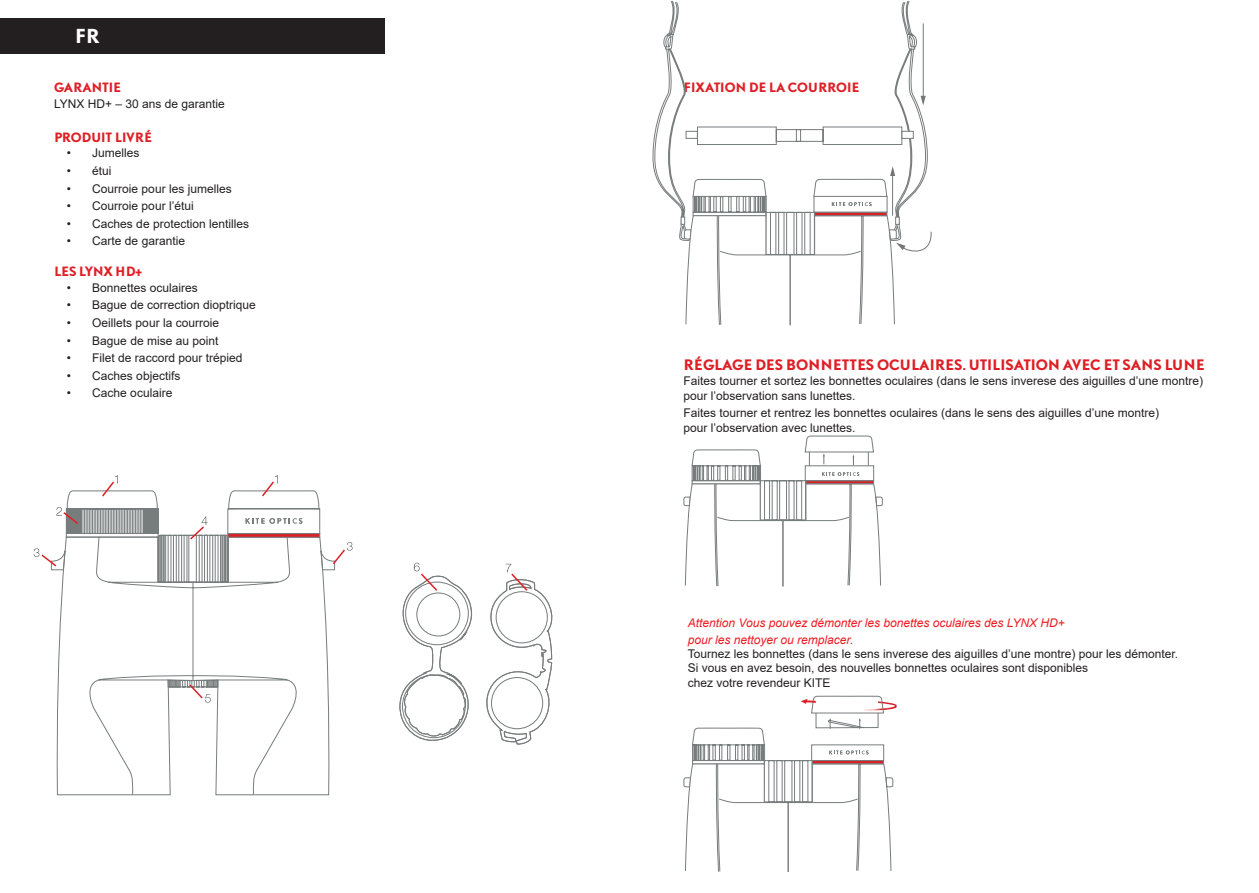
<style>
.page{position:relative;width:1259px;height:893px;background:#fff}
.page>*{position:absolute;margin:0;border:0;box-sizing:border-box;transform-origin:0 0}
.t1{font:700 18px "DTL Nobel T";color:#fff}
.TITEL{font:700 13.5px "DTL Nobel T";letter-spacing:-.015em;color:#de1f26}
.subhoofding{font:12px/14.4px "Arial";color:#231f20}
.body{font:12px/14.4px "Arial";color:#231f20}
.subhoofding-2{font:italic 12px/16.2px "Arial";color:#ee1d23}
.TITEL-2{font:700 12px "DTL Nobel T";letter-spacing:-.02em;color:#de1f26}
.TITEL-3{font:700 12px "DTL Nobel T";color:#de1f26}
.s1{color:#fff}
</style>
<div class="page">
<div style="left:0;top:18px;width:384px;height:35px;background:#231f20"></div>
<svg style="left:399px;top:563px;width:154px;height:182px"></svg>
<svg style="left:683px;top:435px;width:200px;height:152px"></svg>
<svg style="left:683px;top:695px;width:213px;height:177px"></svg>
<svg style="left:652px;top:103px;width:11px;height:87px"></svg>
<svg style="left:663px;top:1px;width:269px;height:325px"></svg>
<div style="left:901px;top:131px;width:12px;height:8px;background:#fff;border:1px solid #777c7d"></div>
<svg style="left:56px;top:703px;width:274px;height:92px"></svg>
<svg style="left:66px;top:703px;width:240px;height:92px"></svg>
<svg style="left:34px;top:475px;width:318px;height:228px"></svg>
<p class="t1" style="left:75px;top:23px;width:26px">FR</p>
<p class="TITEL-2" style="left:54px;top:79px;width:69px">GARANTIE</p>
<p class="body" style="left:54px;top:96px;width:172px">LYNX HD+ – 30 ans de garantie</p>
<p class="TITEL-2" style="left:54px;top:129px;width:100px">PRODUIT LIVRÉ</p>
<p class="subhoofding" style="left:67px;top:146px;width:74px">• Jumelles</p>
<p class="subhoofding" style="left:67px;top:163px;width:46px">• étui</p>
<p class="subhoofding" style="left:67px;top:181px;width:166px">• Courroie pour les jumelles</p>
<p class="subhoofding" style="left:67px;top:199px;width:128px">• Courroie pour l’étui</p>
<p class="subhoofding" style="left:67px;top:216px;width:184px">• Caches de protection lentilles</p>
<p class="subhoofding" style="left:67px;top:234px;width:120px">• Carte de garantie</p>
<p class="TITEL-3" style="left:54px;top:263px;width:90px">LES LYNX HD+</p>
<p class="subhoofding" style="left:67px;top:280px;width:132px">• Bonnettes oculaires</p>
<p class="subhoofding" style="left:67px;top:298px;width:190px">• Bague de correction dioptrique</p>
<p class="subhoofding" style="left:67px;top:315px;width:154px">• Oeillets pour la courroie</p>
<p class="subhoofding" style="left:67px;top:333px;width:153px">• Bague de mise au point</p>
<p class="subhoofding" style="left:67px;top:351px;width:177px">• Filet de raccord pour trépied</p>
<p class="subhoofding" style="left:67px;top:368px;width:115px">• Caches objectifs</p>
<p class="subhoofding" style="left:67px;top:386px;width:107px">• Cache oculaire</p>
<p class="TITEL-2" style="left:683px;top:79px;width:177px">FIXATION DE LA COURROIE</p>
<p class="TITEL" style="left:683px;top:355px;width:559px">RÉGLAGE DES BONNETTES OCULAIRES. UTILISATION AVEC ET SANS LUNE<span class="s1">TTES.</span></p>
<p class="body" style="left:683px;top:374px;width:521px">Faites tourner et sortez les bonnettes oculaires (dans le sens inverese des aiguilles d’une montre) pour l’observation sans lunettes.</p>
<p class="body" style="left:683px;top:406px;width:477px">Faites tourner et rentrez les bonnettes oculaires (dans le sens des aiguilles d’une montre) pour l’observation avec lunettes.</p>
<p class="subhoofding-2" style="left:688px;top:615px;width:379px">Attention Vous pouvez démonter les bonettes oculaires des LYNX HD+ pour les nettoyer ou remplacer.</p>
<p class="subhoofding" style="left:688px;top:647px;width:492px">Tournez les bonnettes (dans le sens inverese des aiguilles d’une montre) pour les démonter.<br>Si vous en avez besoin, des nouvelles bonnettes oculaires sont disponibles<br>chez votre revendeur KITE</p>
</div>
